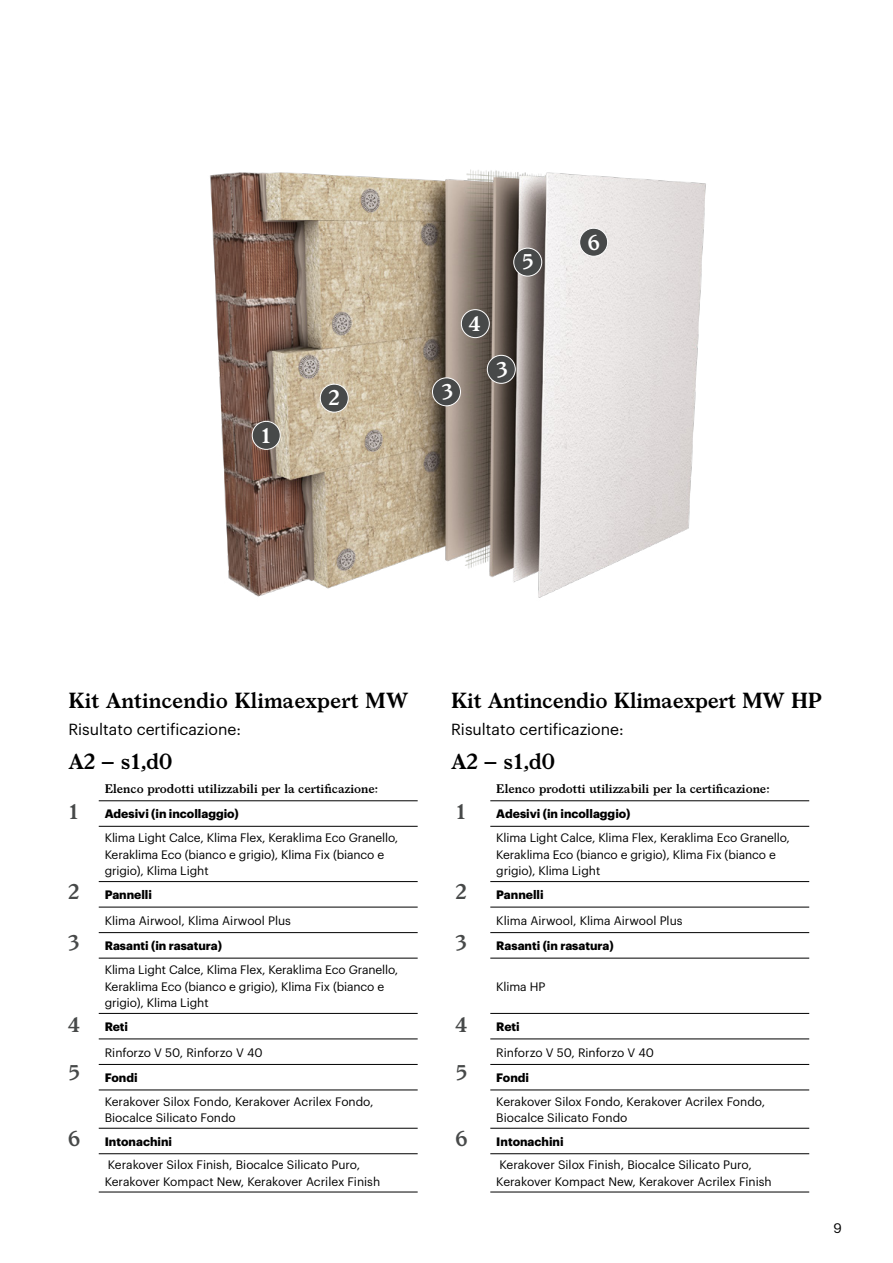
<style>
.page{position:relative;width:893px;height:1263px;background:#fff}
.page>*{position:absolute;margin:0;border:0;box-sizing:border-box;transform-origin:0 0}
.t1{font:600 21px "Larish Neue";color:#000}
.t2{font:600 20.55px "Larish Neue";color:#474949}
.t3{font:600 20.55px "Larish Neue";color:#fff}
.t4{font:15.75px "Graphik";color:#000}
.t5{font:13.5px "Graphik";color:#000}
.t6{font:12px/16.5px "Graphik";letter-spacing:-.01em;color:#000}
.t7{font:700 12px "Graphik";color:#000}
.t8{font:600 12px "Larish Neue";color:#000}
</style>
<div class="page">
<img style="left:210px;top:169px;width:496px;height:429px">
<div style="left:320px;top:384px;width:28px;height:28px;background:#474949;border-radius:50%"></div>
<div style="left:320px;top:384px;width:29px;height:29px;border:1px solid #fff;border-radius:50%"></div>
<div style="left:432px;top:378px;width:28px;height:28px;background:#474949;border-radius:50%"></div>
<div style="left:432px;top:377px;width:29px;height:29px;border:1px solid #fff;border-radius:50%"></div>
<div style="left:514px;top:248px;width:28px;height:28px;background:#474949;border-radius:50%"></div>
<div style="left:513px;top:248px;width:29px;height:29px;border:1px solid #fff;border-radius:50%"></div>
<div style="left:461px;top:310px;width:28px;height:28px;background:#474949;border-radius:50%"></div>
<div style="left:461px;top:309px;width:29px;height:29px;border:1px solid #fff;border-radius:50%"></div>
<div style="left:252px;top:421px;width:28px;height:28px;background:#474949;border-radius:50%"></div>
<div style="left:252px;top:421px;width:29px;height:29px;border:1px solid #fff;border-radius:50%"></div>
<hr style="left:99px;top:800px;width:319px;height:1px;background:#000">
<hr style="left:99px;top:826px;width:319px;height:1px;background:#000">
<hr style="left:99px;top:881px;width:319px;height:1px;background:#000">
<hr style="left:99px;top:907px;width:319px;height:1px;background:#000">
<hr style="left:99px;top:932px;width:319px;height:1px;background:#000">
<hr style="left:99px;top:958px;width:319px;height:1px;background:#000">
<hr style="left:99px;top:1013px;width:319px;height:1px;background:#000">
<hr style="left:99px;top:1039px;width:319px;height:1px;background:#000">
<hr style="left:99px;top:1064px;width:319px;height:1px;background:#000">
<hr style="left:99px;top:1090px;width:319px;height:1px;background:#000">
<hr style="left:99px;top:1128px;width:319px;height:1px;background:#000">
<hr style="left:99px;top:1153px;width:319px;height:1px;background:#000">
<hr style="left:99px;top:1192px;width:319px;height:1px;background:#000">
<div style="left:580px;top:228px;width:28px;height:28px;background:#474949;border-radius:50%"></div>
<div style="left:579px;top:228px;width:29px;height:29px;border:1px solid #fff;border-radius:50%"></div>
<div style="left:487px;top:355px;width:28px;height:28px;background:#474949;border-radius:50%"></div>
<div style="left:487px;top:355px;width:29px;height:29px;border:1px solid #fff;border-radius:50%"></div>
<hr style="left:490px;top:800px;width:319px;height:1px;background:#000">
<hr style="left:490px;top:826px;width:319px;height:1px;background:#000">
<hr style="left:490px;top:881px;width:319px;height:1px;background:#000">
<hr style="left:490px;top:907px;width:319px;height:1px;background:#000">
<hr style="left:490px;top:932px;width:319px;height:1px;background:#000">
<hr style="left:490px;top:958px;width:319px;height:1px;background:#000">
<hr style="left:490px;top:1013px;width:319px;height:1px;background:#000">
<hr style="left:490px;top:1039px;width:319px;height:1px;background:#000">
<hr style="left:490px;top:1064px;width:319px;height:1px;background:#000">
<hr style="left:490px;top:1090px;width:319px;height:1px;background:#000">
<hr style="left:490px;top:1128px;width:319px;height:1px;background:#000">
<hr style="left:490px;top:1153px;width:319px;height:1px;background:#000">
<hr style="left:490px;top:1192px;width:319px;height:1px;background:#000">
<h2 class="t3" style="left:261px;top:419px;width:11px">1</h2>
<h2 class="t3" style="left:522px;top:246px;width:13px">5</h2>
<h2 class="t3" style="left:468px;top:308px;width:14px">4</h2>
<h2 class="t3" style="left:329px;top:382px;width:13px">2</h2>
<h2 class="t3" style="left:442px;top:376px;width:13px">3</h2>
<h2 class="t3" style="left:497px;top:353px;width:13px">3</h2>
<h2 class="t3" style="left:587px;top:226px;width:14px">6</h2>
<h1 class="t1" style="left:68px;top:684px;width:341px">Kit Antincendio Klimaexpert MW</h1>
<h3 class="t4" style="left:68px;top:718px;width:174px">Risultato certificazione:</h3>
<h1 class="t1" style="left:68px;top:745px;width:105px">A2 – s1,d0</h1>
<h2 class="t2" style="left:69px;top:796px;width:11px">1</h2>
<h2 class="t2" style="left:68px;top:876px;width:13px">2</h2>
<h2 class="t2" style="left:68px;top:927px;width:13px">3</h2>
<h2 class="t2" style="left:68px;top:1008px;width:14px">4</h2>
<h2 class="t2" style="left:69px;top:1057px;width:13px">5</h2>
<h2 class="t2" style="left:68px;top:1123px;width:14px">6</h2>
<p class="t8" style="left:105px;top:779px;width:275px">Elenco prodotti utilizzabili per la certificazione:</p>
<p class="t7" style="left:105px;top:805px;width:136px">Adesivi (in incollaggio)</p>
<p class="t6" style="left:105px;top:829px;width:295px">Klima Light Calce, Klima Flex, Keraklima Eco Granello,<br>Keraklima Eco (bianco e grigio), Klima Fix (bianco e grigio), Klima Light</p>
<p class="t7" style="left:105px;top:886px;width:49px">Pannelli</p>
<p class="t6" style="left:105px;top:911px;width:188px">Klima Airwool, Klima Airwool Plus</p>
<p class="t7" style="left:105px;top:937px;width:119px">Rasanti (in rasatura)</p>
<p class="t6" style="left:105px;top:960px;width:295px">Klima Light Calce, Klima Flex, Keraklima Eco Granello,<br>Keraklima Eco (bianco e grigio), Klima Fix (bianco e grigio), Klima Light</p>
<p class="t7" style="left:105px;top:1017px;width:25px">Reti</p>
<p class="t6" style="left:105px;top:1043px;width:159px">Rinforzo V 50, Rinforzo V 40</p>
<p class="t7" style="left:105px;top:1068px;width:34px">Fondi</p>
<p class="t6" style="left:105px;top:1092px;width:270px">Kerakover Silox Fondo, Kerakover Acrilex Fondo,<br>Biocalce Silicato Fondo</p>
<p class="t7" style="left:105px;top:1132px;width:69px">Intonachini</p>
<p class="t6" style="left:105px;top:1156px;width:277px">Kerakover Silox Finish, Biocalce Silicato Puro,<br>Kerakover Kompact New, Kerakover Acrilex Finish</p>
<h1 class="t1" style="left:451px;top:684px;width:372px">Kit Antincendio Klimaexpert MW HP</h1>
<h3 class="t4" style="left:451px;top:718px;width:174px">Risultato certificazione:</h3>
<h1 class="t1" style="left:451px;top:745px;width:105px">A2 – s1,d0</h1>
<p class="t8" style="left:496px;top:779px;width:275px">Elenco prodotti utilizzabili per la certificazione:</p>
<p class="t7" style="left:496px;top:805px;width:136px">Adesivi (in incollaggio)</p>
<p class="t6" style="left:496px;top:829px;width:295px">Klima Light Calce, Klima Flex, Keraklima Eco Granello,<br>Keraklima Eco (bianco e grigio), Klima Fix (bianco e grigio), Klima Light</p>
<p class="t7" style="left:496px;top:886px;width:49px">Pannelli</p>
<p class="t6" style="left:496px;top:911px;width:188px">Klima Airwool, Klima Airwool Plus</p>
<p class="t7" style="left:496px;top:937px;width:119px">Rasanti (in rasatura)</p>
<p class="t6" style="left:496px;top:977px;width:50px">Klima HP</p>
<p class="t7" style="left:496px;top:1017px;width:25px">Reti</p>
<p class="t6" style="left:496px;top:1043px;width:159px">Rinforzo V 50, Rinforzo V 40</p>
<p class="t7" style="left:496px;top:1068px;width:34px">Fondi</p>
<p class="t6" style="left:496px;top:1092px;width:270px">Kerakover Silox Fondo, Kerakover Acrilex Fondo,<br>Biocalce Silicato Fondo</p>
<p class="t7" style="left:496px;top:1132px;width:69px">Intonachini</p>
<p class="t6" style="left:496px;top:1156px;width:277px">Kerakover Silox Finish, Biocalce Silicato Puro,<br>Kerakover Kompact New, Kerakover Acrilex Finish</p>
<h2 class="t2" style="left:456px;top:796px;width:11px">1</h2>
<h2 class="t2" style="left:456px;top:876px;width:13px">2</h2>
<h2 class="t2" style="left:455px;top:927px;width:13px">3</h2>
<h2 class="t2" style="left:455px;top:1008px;width:14px">4</h2>
<h2 class="t2" style="left:456px;top:1057px;width:13px">5</h2>
<h2 class="t2" style="left:455px;top:1123px;width:14px">6</h2>
<p class="t5" style="left:834px;top:1218px;width:10px">9</p>
</div>
